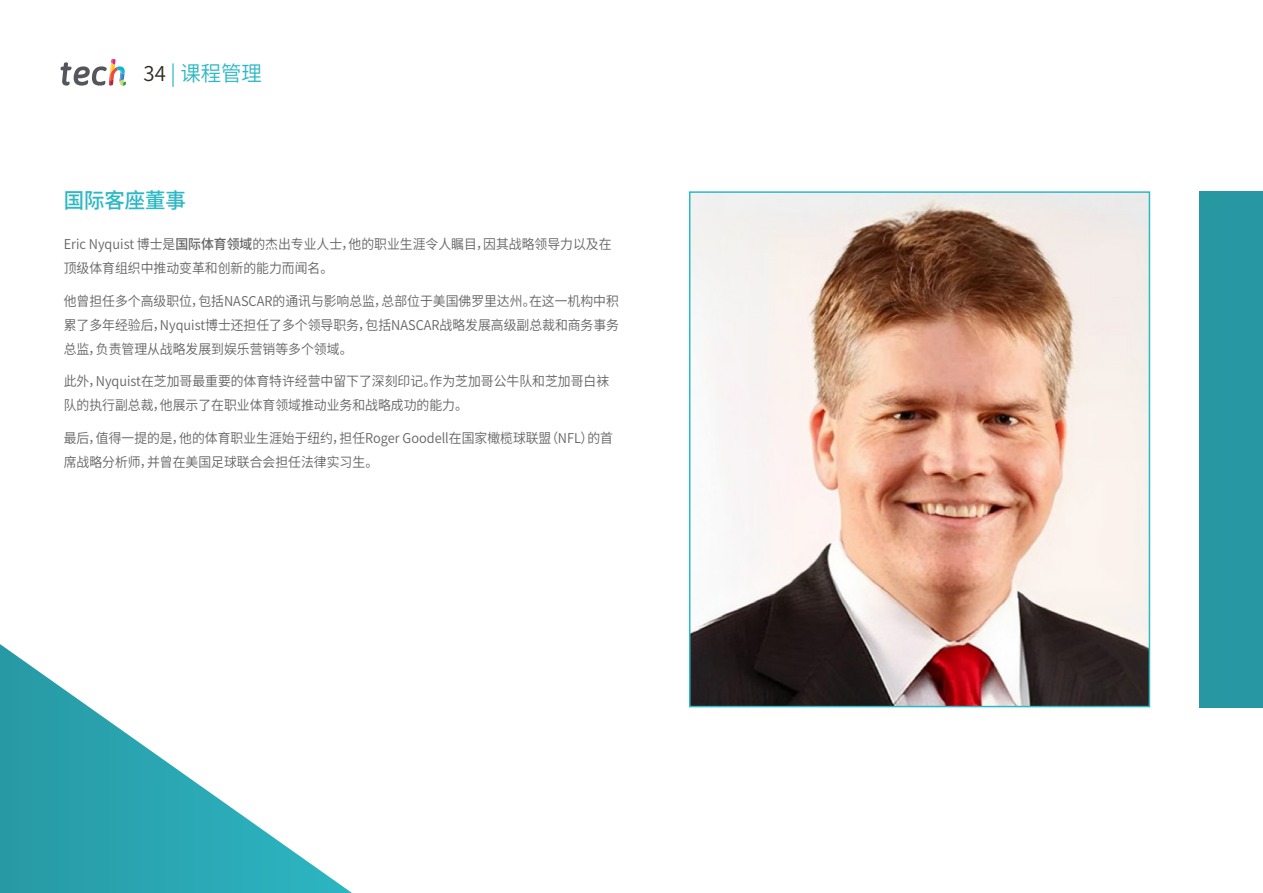
<style>
.page{position:relative;width:1263px;height:893px;background:#fff}
.page>*{position:absolute;margin:0;border:0;box-sizing:border-box;transform-origin:0 0}
.t1{font:21px "Source Han Sans CN";color:#2db8c5}
.t2{font:500 21px "Source Han Sans CN";color:#2db8c5}
.t3{font:13.5px/24px "Source Han Sans CN";color:#656565;scale:.95 1}
.s1{color:#312e20}
.s2{font-weight:500}
</style>
<div class="page">
<svg style="left:61px;top:59px;width:65px;height:27px"></svg>
<svg style="left:0;top:644px;width:352px;height:249px"></svg>
<div style="left:1199px;top:191px;width:64px;height:516px;background:#2798a3"></div>
<img style="left:692px;top:194px;width:455px;height:510px">
<div style="left:689px;top:191px;width:461px;height:516px;border:2px solid #2db8c5"></div>
<h1 class="t1" style="left:144px;top:61px;width:120px"><span class="s1">34</span> | 课程管理</h1>
<h1 class="t2" style="left:64px;top:189px;width:124px">国际客座董事</h1>
<p class="t3" style="left:64px;top:233px;width:578px">Eric Nyquist 博士是<span class="s2">国际体育领域</span>的杰出专业人士，他的职业生涯令人瞩目，因其战略领导力以及在顶级体育组织中推动变革和创新的能力而闻名。</p>
<p class="t3" style="left:64px;top:289px;width:586px;text-align:justify">他曾担任多个高级职位，包括NASCAR的通讯与影响总监，总部位于美国佛罗里达州。在这一机构中积累了多年经验后，Nyquist博士还担任了多个领导职务，包括NASCAR战略发展高级副总裁和商务事务总监，负责管理从战略发展到娱乐营销等多个领域。</p>
<p class="t3" style="left:64px;top:370px;width:576px">此外，Nyquist在芝加哥最重要的体育特许经营中留下了深刻印记。作为芝加哥公牛队和芝加哥白袜队的执行副总裁，他展示了在职业体育领域推动业务和战略成功的能力。</p>
<p class="t3" style="left:64px;top:426px;width:580px">最后，值得一提的是，他的体育职业生涯始于纽约，担任Roger Goodell在国家橄榄球联盟（NFL）的首席战略分析师，并曾在美国足球联合会担任法律实习生。</p>
</div>
